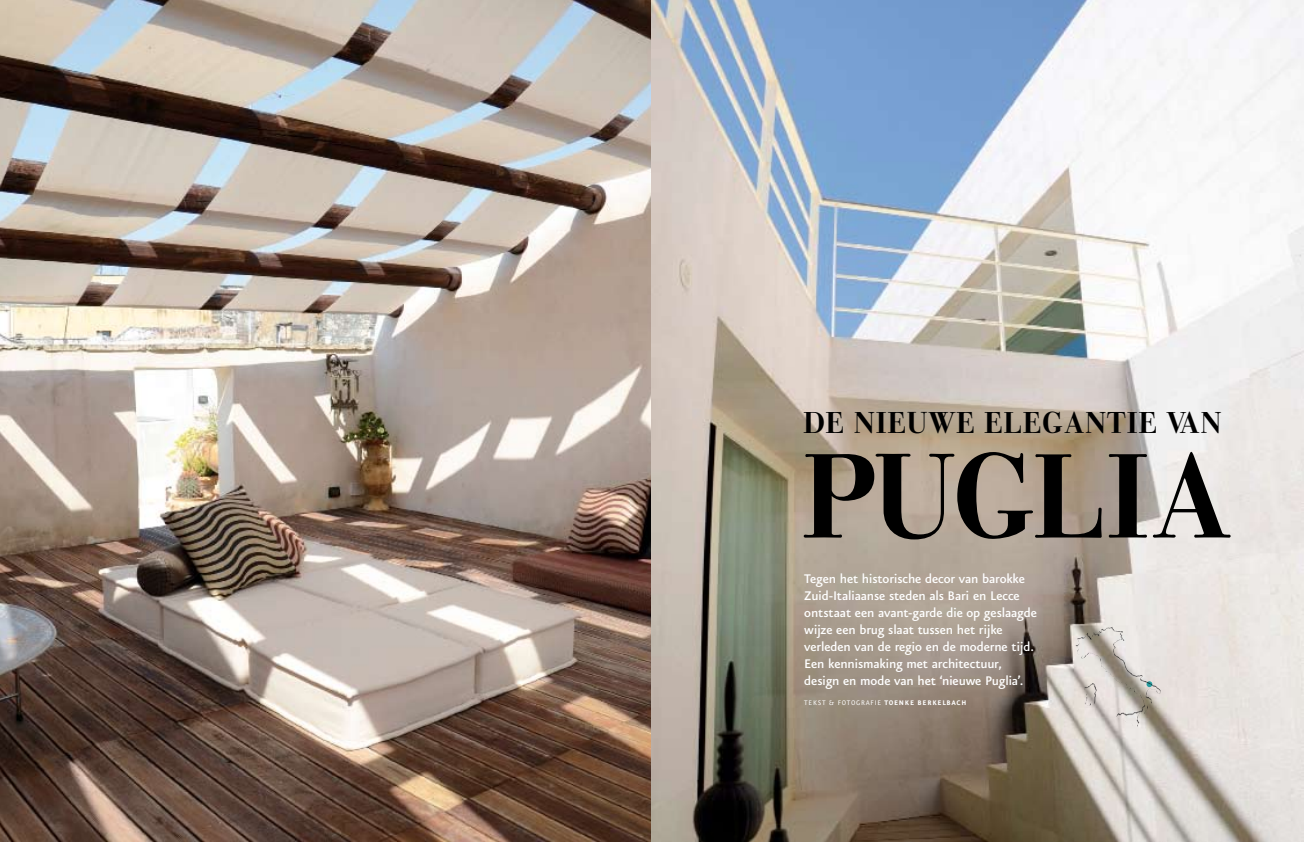
<style>
.page{position:relative;width:1304px;height:842px;background:#fff}
.page>*{position:absolute;margin:0;border:0;box-sizing:border-box;transform-origin:0 0}
.t1{font:700 115.4px "Bodoni Classic Ad";letter-spacing:-.06em;color:#000}
.t2{font:700 29px "Bodoni Classic Ad";letter-spacing:-.005em;color:#000}
.t3{font:500 15px/17px "Eureka Sans";letter-spacing:-.015em;color:#fff}
.t4{font:8px "Eureka Sans";letter-spacing:.1em;color:#fff}
.s1{font-weight:700}
</style>
<div class="page">
<img style="left:0;top:0;width:1304px;height:842px">
<img style="left:1076px;top:627px;width:39px;height:52px">
<svg style="left:1146px;top:681px;width:6px;height:6px"></svg>
<h2 class="t2" style="left:804px;top:405px;width:421px">DE NIEUWE ELEGANTIE VAN</h2>
<h1 class="t1" style="left:803px;top:426px;width:435px">PUGLIA</h1>
<p class="t3" style="left:804px;top:570px;width:234px">Tegen het historische decor van barokke Zuid-Italiaanse steden als Bari en Lecce ontstaat een avant-garde die op geslaagde wijze een brug slaat tussen het rijke verleden van de regio en de moderne tijd.<br>Een kennismaking met architectuur, design en mode van het ‘nieuwe Puglia’.</p>
<p class="t4" style="left:804px;top:698px;width:164px">TEKST &amp; FOTOGRAFIE <span class="s1">Toenke Berkelbach</span></p>
</div>
